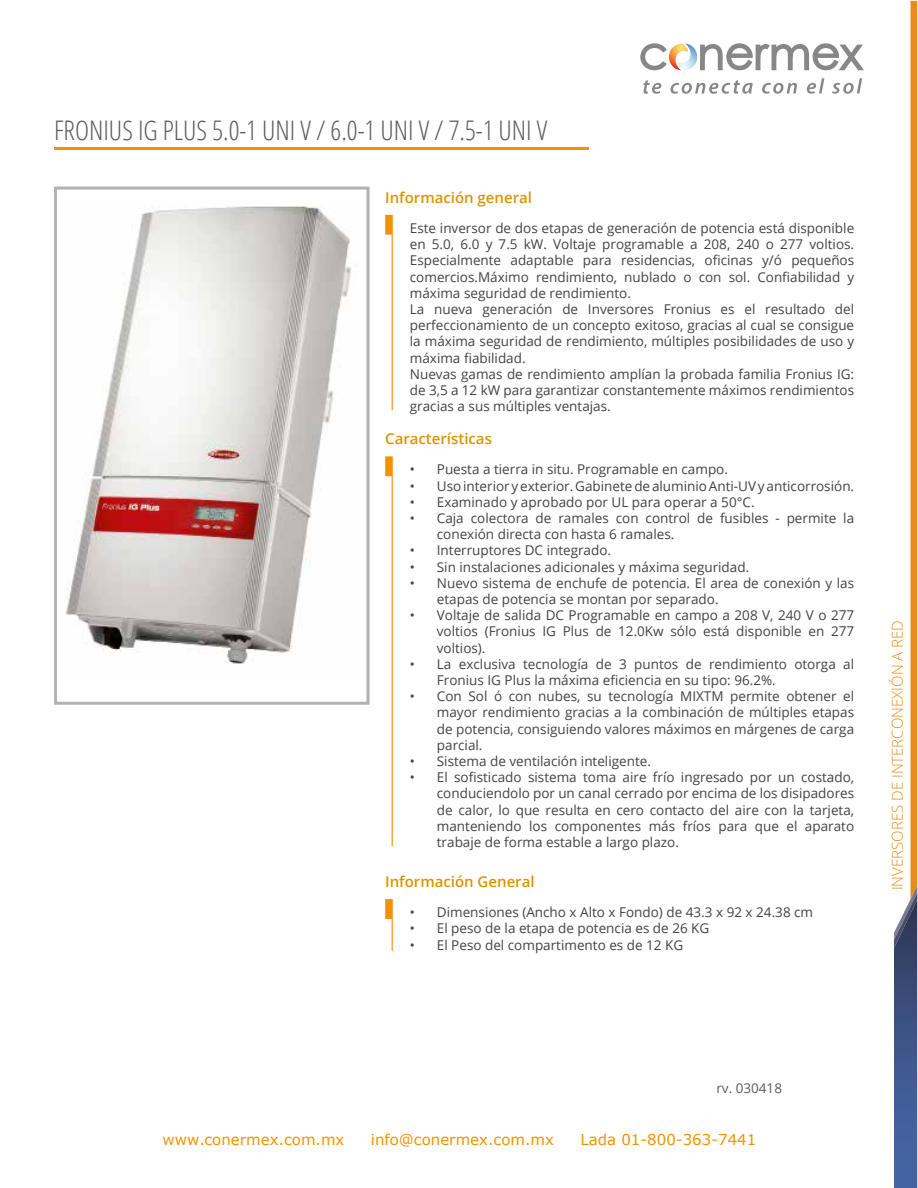
<style>
.page{position:relative;width:918px;height:1188px;background:#fff}
.page>*{position:absolute;margin:0;border:0;box-sizing:border-box;transform-origin:0 0}
.t1{font:300 condensed 27px "Open Sans";color:#5a5b5a}
.t2{font:15px "Verdana";color:#f39200}
.t3{font:600 15px "Open Sans";color:#da9501}
.t4{font:300 15px "Open Sans";color:#e78e19}
.t5{font:13.5px/16.2px "Open Sans";color:#444242}
.t6{font:13.5px "Open Sans";color:#5c5c5f}
</style>
<div class="page">
<svg style="left:910px;top:1px;width:7px;height:892px;background:#e8952a"></svg>
<img style="left:910px;top:893px;width:7px;height:7px">
<img style="left:894px;top:900px;width:23px;height:288px">
<svg style="left:640px;top:43px;width:224px;height:27px"></svg>
<svg style="left:643px;top:80px;width:18px;height:14px"></svg>
<svg style="left:671px;top:80px;width:82px;height:14px"></svg>
<svg style="left:762px;top:83px;width:35px;height:11px"></svg>
<svg style="left:807px;top:78px;width:17px;height:16px"></svg>
<svg style="left:832px;top:78px;width:30px;height:16px"></svg>
<hr style="left:54px;top:148px;width:534px;height:2px;background:#f39200">
<svg style="left:385px;top:215px;width:8px;height:195px"></svg>
<svg style="left:385px;top:456px;width:8px;height:390px"></svg>
<svg style="left:385px;top:899px;width:8px;height:52px"></svg>
<img style="left:66px;top:206px;width:285px;height:458px">
<div style="left:54px;top:187px;width:316px;height:518px;border:3px solid #b3b2b2"></div>
<h1 class="t1" style="left:54px;top:112px;width:495px">FRONIUS IG PLUS 5.0-1 UNI V / 6.0-1 UNI V / 7.5-1 UNI V</h1>
<p class="t3" style="left:385px;top:187px;width:148px">Información general</p>
<p class="t5" style="left:410px;top:220px;width:446px">Este inversor de dos etapas de generación de potencia está disponible en 5.0, 6.0 y 7.5 kW. Voltaje programable a 208, 240 o 277 voltios.<br>Especialmente adaptable para residencias, oficinas y/ó pequeños comercios.Máximo rendimiento, nublado o con sol. Confiabilidad y máxima seguridad de rendimiento.<br>La nueva generación de Inversores Fronius es el resultado del perfeccionamiento de un concepto exitoso, gracias al cual se consigue la máxima seguridad de rendimiento, múltiples posibilidades de uso y máxima fiabilidad.<br>Nuevas gamas de rendimiento amplían la probada familia Fronius IG: de 3,5 a 12 kW para garantizar constantemente máximos rendimientos gracias a sus múltiples ventajas.</p>
<p class="t3" style="left:385px;top:428px;width:108px">Características</p>
<p class="t5" style="left:410px;top:461px;width:320px">• Puesta a tierra in situ. Programable en campo.</p>
<p class="t5" style="left:410px;top:477px;width:446px">• Uso interior y exterior. Gabinete de aluminio Anti-UV y anticorrosión.</p>
<p class="t5" style="left:410px;top:494px;width:346px">• Examinado y aprobado por UL para operar a 50°C.</p>
<p class="t5" style="left:437px;top:510px;width:419px;text-indent:-27px">• Caja colectora de ramales con control de fusibles - permite la conexión directa con hasta 6 ramales.</p>
<p class="t5" style="left:410px;top:542px;width:203px">• Interruptores DC integrado.</p>
<p class="t5" style="left:410px;top:558px;width:341px">• Sin instalaciones adicionales y máxima seguridad.</p>
<p class="t5" style="left:437px;top:575px;width:419px;text-indent:-27px">• Nuevo sistema de enchufe de potencia. El area de conexión y las etapas de potencia se montan por separado.</p>
<p class="t5" style="left:437px;top:607px;width:419px;text-align:justify;text-indent:-27px">• Voltaje de salida DC Programable en campo a 208 V, 240 V o 277 voltios (Fronius IG Plus de 12.0Kw sólo está disponible en 277 voltios).</p>
<p class="t5" style="left:437px;top:656px;width:419px;text-indent:-27px">• La exclusiva tecnología de 3 puntos de rendimiento otorga al<br>Fronius IG Plus la máxima eficiencia en su tipo: 96.2%.</p>
<p class="t5" style="left:437px;top:688px;width:419px;text-align:justify;text-indent:-27px">• Con Sol ó con nubes, su tecnología MIXTM permite obtener el mayor rendimiento gracias a la combinación de múltiples etapas de potencia, consiguiendo valores máximos en márgenes de carga parcial.</p>
<p class="t5" style="left:410px;top:753px;width:243px">• Sistema de ventilación inteligente.</p>
<p class="t5" style="left:437px;top:769px;width:419px;text-align:justify;text-indent:-27px">• El sofisticado sistema toma aire frío ingresado por un costado, conduciendolo por un canal cerrado por encima de los disipadores de calor, lo que resulta en cero contacto del aire con la tarjeta, manteniendo los componentes más fríos para que el aparato trabaje de forma estable a largo plazo.</p>
<p class="t3" style="left:385px;top:871px;width:151px">Información General</p>
<p class="t5" style="left:410px;top:904px;width:405px">• Dimensiones (Ancho x Alto x Fondo) de 43.3 x 92 x 24.38 cm</p>
<p class="t5" style="left:410px;top:920px;width:301px">• El peso de la etapa de potencia es de 26 KG</p>
<p class="t5" style="left:410px;top:936px;width:275px">• El Peso del compartimento es de 12 KG</p>
<p class="t4" style="left:887px;top:890px;width:272px;rotate:-90deg">INVERSORES DE INTERCONEXIÓN A RED</p>
<p class="t6" style="left:716px;top:1079px;width:67px">rv. 030418</p>
<p class="t2" style="left:163px;top:1130px;width:183px">www.conermex.com.mx</p>
<p class="t2" style="left:371px;top:1130px;width:185px">info@conermex.com.mx</p>
<p class="t2" style="left:580px;top:1130px;width:177px">Lada 01-800-363-7441</p>
</div>
